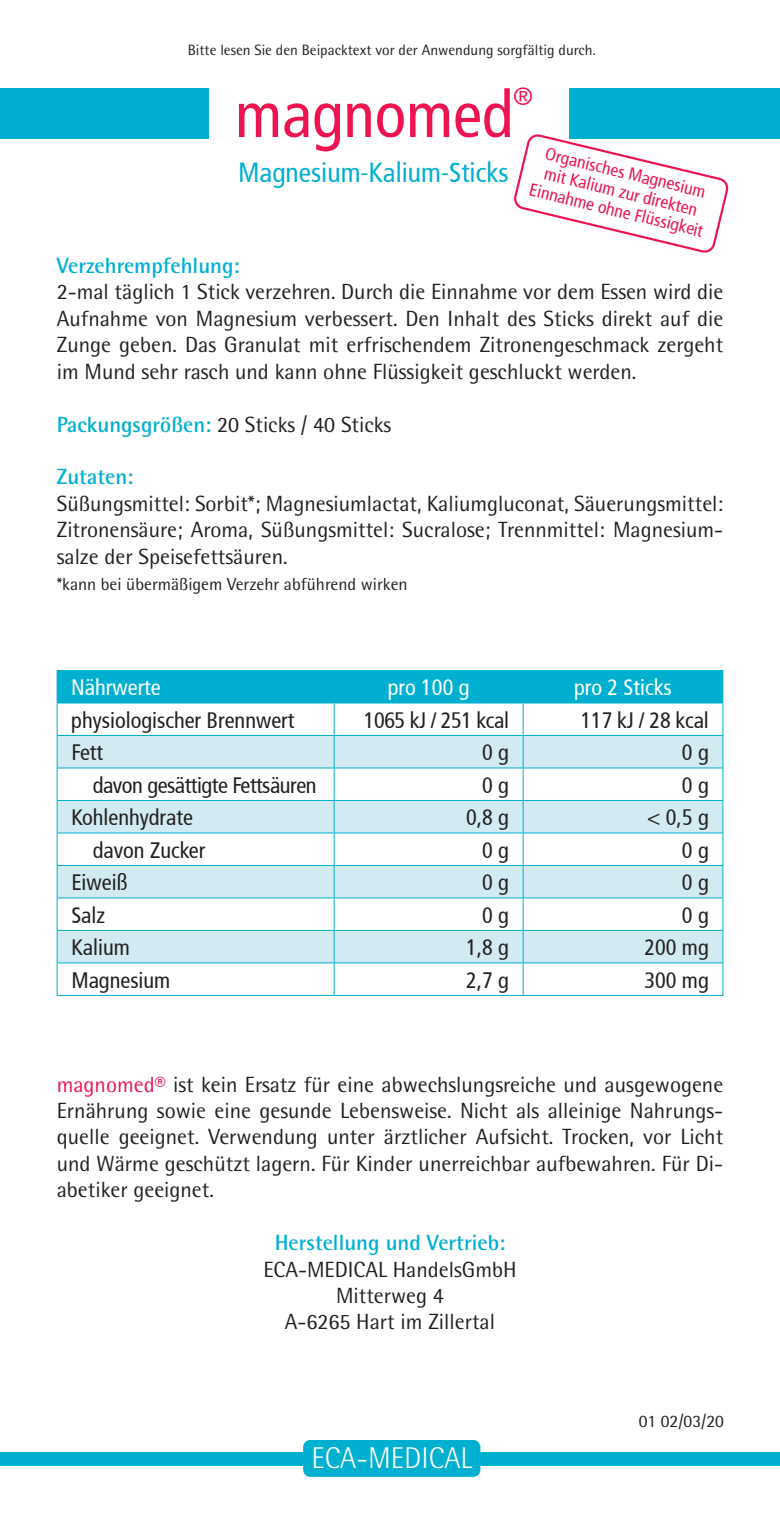
<style>
.page{position:relative;width:780px;height:1524px;background:#fff}
.page>*{position:absolute;margin:0;border:0;box-sizing:border-box;transform-origin:0 0}
.t1{font:condensed 65px "Frutiger";color:#ed1450}
.t2{font:300 30px "Rotis Semi Sans";color:#fff}
.t3{font:condensed 27.5px "Frutiger";color:#00b0d1}
.t4{font:condensed 25px "Frutiger";color:#ed1450}
.t5{font:condensed 22.25px "Frutiger";color:#231f20}
.t6{font:condensed 22.25px "Frutiger";letter-spacing:-.02em;color:#231f20}
.t7{font:condensed 22.25px "Frutiger";color:#fff}
.t8{font:22px/26.5px "Rotis Semi Sans";color:#231f20;text-align:justify}
.t9{font:700 22px "Rotis Semi Sans";color:#00b0d1}
.t10{font:condensed 17.75px/19.2px "Frutiger";color:#ed1450;text-align:center}
.t11{font:17.5px "Rotis Semi Sans";color:#231f20}
.t12{font:15px "Rotis Semi Sans";color:#231f20}
.s1{font-weight:700;color:#00b0d1}
.s2{color:#ed1450}
</style>
<div class="page">
<div style="left:0;top:88px;width:780px;height:51px;background:#00b0d1"></div>
<div style="left:210px;top:72px;width:359px;height:83px;background:#fff"></div>
<svg style="left:514px;top:134px;width:215px;height:119px"></svg>
<div style="left:0;top:1452px;width:780px;height:14px;background:#00b0d1"></div>
<div style="left:303px;top:1440px;width:177px;height:37px;background:#00b0d1;border-radius:7px"></div>
<div style="left:57px;top:670px;width:277px;height:33px;background:#00b0d1"></div>
<div style="left:335px;top:671px;width:387px;height:31px;background:#00b0d1"></div>
<svg style="left:58px;top:703px;width:664px;height:292px"></svg>
<svg style="left:58px;top:736px;width:664px;height:226px;fill:#d2ebf3"></svg>
<hr style="left:334px;top:671px;width:1px;height:31px;background:#00b0d1">
<hr style="left:334px;top:670px;width:189px;height:1px;background:#00b0d1">
<hr style="left:523px;top:670px;width:200px;height:1px;background:#00b0d1">
<hr style="left:522px;top:671px;width:1px;height:31px;background:#00b0d1">
<hr style="left:722px;top:671px;width:1px;height:31px;background:#00b0d1">
<hr style="left:57px;top:703px;width:1px;height:32px;background:#00b0d1">
<hr style="left:334px;top:703px;width:1px;height:32px;background:#00b0d1">
<hr style="left:334px;top:702px;width:189px;height:1px;background:#00b0d1">
<hr style="left:523px;top:702px;width:200px;height:1px;background:#00b0d1">
<hr style="left:522px;top:703px;width:1px;height:32px;background:#00b0d1">
<hr style="left:722px;top:703px;width:1px;height:32px;background:#00b0d1">
<hr style="left:57px;top:736px;width:1px;height:31px;background:#00b0d1">
<hr style="left:57px;top:735px;width:277px;height:1px;background:#00b0d1">
<hr style="left:334px;top:736px;width:1px;height:31px;background:#00b0d1">
<hr style="left:334px;top:735px;width:189px;height:1px;background:#00b0d1">
<hr style="left:523px;top:735px;width:200px;height:1px;background:#00b0d1">
<hr style="left:522px;top:736px;width:1px;height:31px;background:#00b0d1">
<hr style="left:722px;top:736px;width:1px;height:31px;background:#00b0d1">
<hr style="left:57px;top:768px;width:1px;height:32px;background:#00b0d1">
<hr style="left:57px;top:767px;width:277px;height:1px;background:#00b0d1">
<hr style="left:334px;top:768px;width:1px;height:32px;background:#00b0d1">
<hr style="left:334px;top:767px;width:189px;height:1px;background:#00b0d1">
<hr style="left:522px;top:768px;width:1px;height:32px;background:#00b0d1">
<hr style="left:523px;top:767px;width:200px;height:1px;background:#00b0d1">
<hr style="left:722px;top:768px;width:1px;height:32px;background:#00b0d1">
<hr style="left:57px;top:801px;width:1px;height:31px;background:#00b0d1">
<hr style="left:57px;top:800px;width:277px;height:1px;background:#00b0d1">
<hr style="left:57px;top:832px;width:277px;height:1px;background:#00b0d1">
<hr style="left:334px;top:801px;width:1px;height:31px;background:#00b0d1">
<hr style="left:334px;top:800px;width:189px;height:1px;background:#00b0d1">
<hr style="left:523px;top:800px;width:200px;height:1px;background:#00b0d1">
<hr style="left:522px;top:801px;width:1px;height:31px;background:#00b0d1">
<hr style="left:722px;top:801px;width:1px;height:31px;background:#00b0d1">
<hr style="left:334px;top:832px;width:189px;height:1px;background:#00b0d1">
<hr style="left:523px;top:832px;width:200px;height:1px;background:#00b0d1">
<hr style="left:57px;top:833px;width:1px;height:32px;background:#00b0d1">
<hr style="left:334px;top:833px;width:1px;height:32px;background:#00b0d1">
<hr style="left:522px;top:833px;width:1px;height:32px;background:#00b0d1">
<hr style="left:722px;top:833px;width:1px;height:32px;background:#00b0d1">
<hr style="left:57px;top:866px;width:1px;height:31px;background:#00b0d1">
<hr style="left:57px;top:865px;width:277px;height:1px;background:#00b0d1">
<hr style="left:334px;top:866px;width:1px;height:31px;background:#00b0d1">
<hr style="left:334px;top:865px;width:189px;height:1px;background:#00b0d1">
<hr style="left:523px;top:865px;width:200px;height:1px;background:#00b0d1">
<hr style="left:522px;top:866px;width:1px;height:31px;background:#00b0d1">
<hr style="left:722px;top:866px;width:1px;height:31px;background:#00b0d1">
<hr style="left:57px;top:898px;width:1px;height:32px;background:#00b0d1">
<hr style="left:57px;top:897px;width:277px;height:1px;background:#00b0d1">
<hr style="left:334px;top:898px;width:1px;height:32px;background:#00b0d1">
<hr style="left:334px;top:897px;width:189px;height:1px;background:#00b0d1">
<hr style="left:523px;top:897px;width:200px;height:1px;background:#00b0d1">
<hr style="left:522px;top:898px;width:1px;height:32px;background:#00b0d1">
<hr style="left:722px;top:898px;width:1px;height:32px;background:#00b0d1">
<hr style="left:57px;top:931px;width:1px;height:31px;background:#00b0d1">
<hr style="left:57px;top:930px;width:277px;height:1px;background:#00b0d1">
<hr style="left:334px;top:931px;width:1px;height:31px;background:#00b0d1">
<hr style="left:334px;top:930px;width:189px;height:1px;background:#00b0d1">
<hr style="left:523px;top:930px;width:200px;height:1px;background:#00b0d1">
<hr style="left:522px;top:931px;width:1px;height:31px;background:#00b0d1">
<hr style="left:722px;top:931px;width:1px;height:31px;background:#00b0d1">
<hr style="left:57px;top:963px;width:1px;height:32px;background:#00b0d1">
<hr style="left:57px;top:962px;width:277px;height:1px;background:#00b0d1">
<hr style="left:334px;top:963px;width:1px;height:32px;background:#00b0d1">
<hr style="left:334px;top:962px;width:189px;height:1px;background:#00b0d1">
<hr style="left:523px;top:962px;width:200px;height:1px;background:#00b0d1">
<hr style="left:522px;top:963px;width:1px;height:32px;background:#00b0d1">
<hr style="left:722px;top:963px;width:1px;height:32px;background:#00b0d1">
<hr style="left:57px;top:995px;width:277px;height:1px;background:#00b0d1">
<hr style="left:334px;top:995px;width:189px;height:1px;background:#00b0d1">
<hr style="left:523px;top:995px;width:200px;height:1px;background:#00b0d1">
<p class="t12" style="left:188px;top:41px;width:409px">Bitte lesen Sie den Beipacktext vor der Anwendung sorgfältig durch.</p>
<h1 class="t1" style="left:235px;top:77px;width:280px">magnomed</h1>
<p class="t4" style="left:513px;top:81px;width:21px">®</p>
<p class="t10" style="left:541px;top:142px;width:179px;rotate:14deg">Organisches Magnesium mit Kalium zur direkten<br>Einnahme ohne Flüssigkeit</p>
<p class="t3" style="left:238px;top:156px;width:272px">Magnesium-Kalium-Sticks</p>
<p class="t9" style="left:57px;top:252px;width:184px">Verzehrempfehlung:</p>
<p class="t8" style="left:57px;top:279px;width:668px">2-mal täglich 1 Stick verzehren. Durch die Einnahme vor dem Essen wird die Aufnahme von Magnesium verbessert. Den Inhalt des Sticks direkt auf die Zunge geben. Das Granulat mit erfrischendem Zitronengeschmack zergeht im Mund sehr rasch und kann ohne Flüssigkeit geschluckt werden.</p>
<p class="t8" style="left:57px;top:411px;width:336px"><span class="s1">Packungsgrößen:</span> 20 Sticks / 40 Sticks</p>
<p class="t9" style="left:57px;top:463px;width:78px">Zutaten:</p>
<p class="t8" style="left:57px;top:490px;width:668px">Süßungsmittel: Sorbit*; Magnesiumlactat, Kaliumgluconat, Säuerungsmittel:<br>Zitronensäure; Aroma, Süßungsmittel: Sucralose; Trennmittel: Magnesium&shy;salze der Speisefettsäuren.</p>
<p class="t11" style="left:57px;top:574px;width:352px">*kann bei übermäßigem Verzehr abführend wirken</p>
<p class="t7" style="left:71px;top:674px;width:91px">Nährwerte</p>
<p class="t7" style="left:388px;top:674px;width:83px">pro 100 g</p>
<p class="t7" style="left:574px;top:674px;width:99px">pro 2 Sticks</p>
<p class="t5" style="left:71px;top:707px;width:225px">physiologischer Brennwert</p>
<p class="t6" style="left:364px;top:707px;width:147px">1065 kJ / 251 kcal</p>
<p class="t5" style="left:580px;top:707px;width:129px">117 kJ / 28 kcal</p>
<p class="t5" style="left:71px;top:739px;width:33px">Fett</p>
<p class="t5" style="left:482px;top:739px;width:28px">0 g</p>
<p class="t5" style="left:682px;top:739px;width:28px">0 g</p>
<p class="t6" style="left:93px;top:772px;width:225px">davon gesättigte Fettsäuren</p>
<p class="t5" style="left:482px;top:772px;width:28px">0 g</p>
<p class="t5" style="left:682px;top:772px;width:28px">0 g</p>
<p class="t5" style="left:71px;top:804px;width:123px">Kohlenhydrate</p>
<p class="t5" style="left:466px;top:804px;width:44px">0,8 g</p>
<p class="t5" style="left:647px;top:804px;width:63px">&lt; 0,5 g</p>
<p class="t5" style="left:93px;top:837px;width:114px">davon Zucker</p>
<p class="t5" style="left:482px;top:837px;width:28px">0 g</p>
<p class="t5" style="left:682px;top:837px;width:28px">0 g</p>
<p class="t5" style="left:71px;top:869px;width:58px">Eiweiß</p>
<p class="t5" style="left:482px;top:869px;width:28px">0 g</p>
<p class="t5" style="left:682px;top:869px;width:28px">0 g</p>
<p class="t5" style="left:71px;top:902px;width:35px">Salz</p>
<p class="t5" style="left:482px;top:902px;width:28px">0 g</p>
<p class="t5" style="left:682px;top:902px;width:28px">0 g</p>
<p class="t5" style="left:71px;top:934px;width:60px">Kalium</p>
<p class="t5" style="left:466px;top:934px;width:44px">1,8 g</p>
<p class="t5" style="left:644px;top:934px;width:66px">200 mg</p>
<p class="t5" style="left:71px;top:967px;width:100px">Magnesium</p>
<p class="t5" style="left:466px;top:967px;width:44px">2,7 g</p>
<p class="t5" style="left:644px;top:967px;width:66px">300 mg</p>
<p class="t8" style="left:57px;top:1071px;width:668px"><span class="s2">magnomed®</span> ist kein Ersatz für eine abwechslungsreiche und ausgewogene Ernährung sowie eine gesunde Lebensweise. Nicht als alleinige Nahrungs&shy;quelle geeignet. Verwendung unter ärztlicher Aufsicht. Trocken, vor Licht und Wärme geschützt lagern. Für Kinder unerreichbar aufbewahren. Für Di&shy;abetiker geeignet.</p>
<p class="t9" style="left:275px;top:1229px;width:232px">Herstellung und Vertrieb:</p>
<p class="t8" style="left:263px;top:1255px;width:254px;text-align:center">ECA-MEDICAL HandelsGmbH<br>Mitterweg 4<br>A-6265 Hart im Zillertal</p>
<h2 class="t2" style="left:311px;top:1441px;width:162px">ECA-MEDICAL</h2>
<p class="t11" style="left:638px;top:1410px;width:87px">01 02/03/20</p>
</div>
